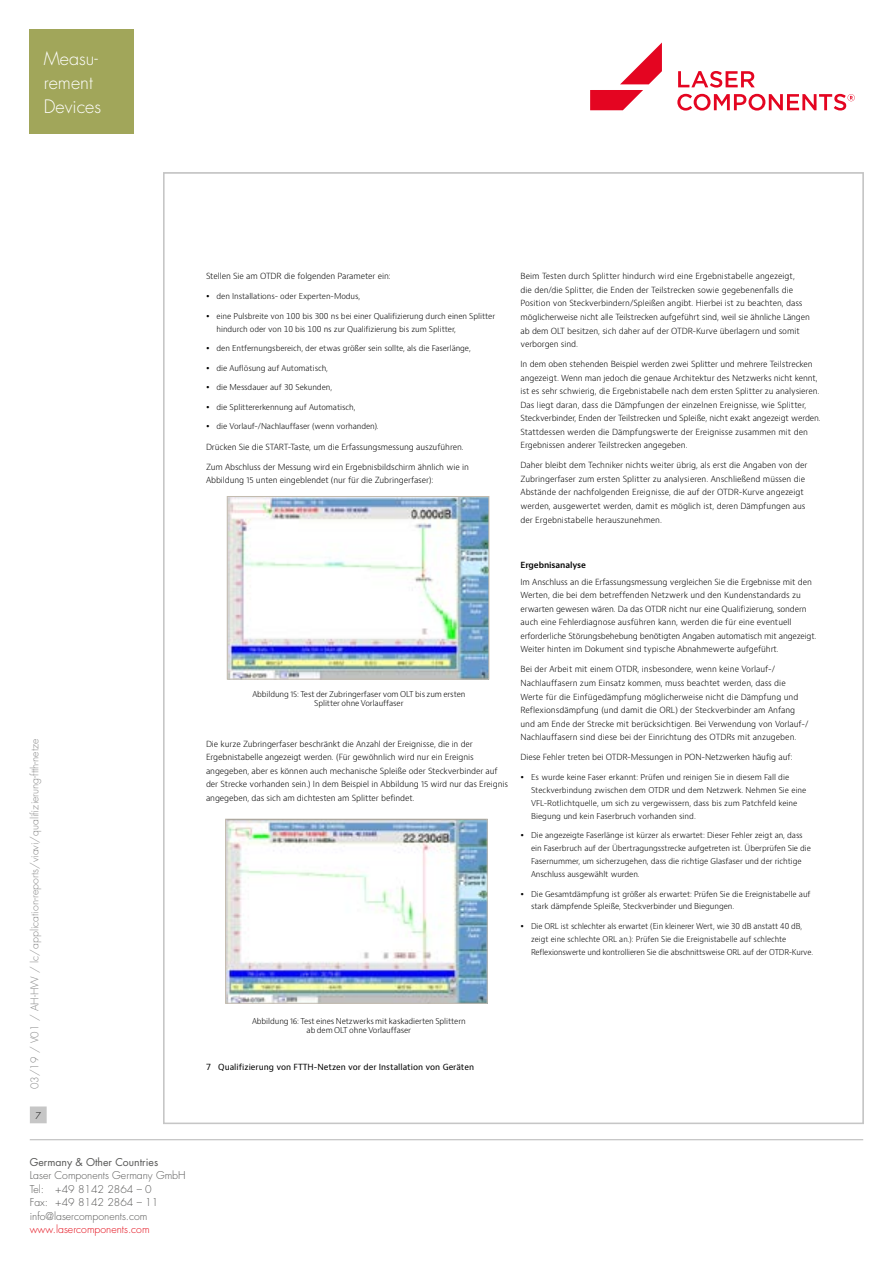
<style>
.page{position:relative;width:893px;height:1263px;background:#fff}
.page>*{position:absolute;margin:0;border:0;box-sizing:border-box;transform-origin:0 0}
.t1{font:300 18px/24px "Futura Std";color:#fff}
.t2{font:300 10.5px/13.5px "Futura Std";color:#575756}
.t3{font:300 10.5px "Futura Std";color:#878787}
.t4{font:300 10.5px "Futura Std";color:#e30613}
.t5{font:10.5px "Futura Std";color:#575756}
.t6{font:300 9px "Futura Std";color:#000}
.t7{font:300 8.25px/13.5px "Bernino Sans";letter-spacing:-.01em;color:#000}
.t8{font:8.25px "Bernino Sans";color:#000}
.t9{font:600 8.25px "Bernino Sans";letter-spacing:-.01em;color:#000}
.t10{font:300 7.8px/12.9px "Bernino Sans";letter-spacing:-.01em;color:#000}
</style>
<div class="page">
<hr style="left:30px;top:1139px;width:833px;height:1px;background:#c6c6c6">
<div style="left:31px;top:1107px;width:15px;height:16px;background:#c6c6c6"></div>
<div style="left:30px;top:1106px;width:17px;height:17px;border:1px solid #c6c6c6"></div>
<svg style="left:677px;top:71px;width:178px;height:40px"></svg>
<svg style="left:590px;top:43px;width:72px;height:67px"></svg>
<img style="left:229px;top:498px;width:258px;height:179px">
<div style="left:227px;top:496px;width:262px;height:183px;border:1px solid #c3bbaf"></div>
<img style="left:227px;top:821px;width:258px;height:180px">
<div style="left:225px;top:819px;width:262px;height:184px;border:1px solid #c3bbaf"></div>
<div style="left:30px;top:30px;width:104px;height:104px;background:#a1a65a"></div>
<h1 class="t1" style="left:44px;top:47px;width:59px">Measu&shy;rement<br>Devices</h1>
<p class="t3" style="left:28px;top:1089px;width:352px;rotate:-90deg">03/19 / V01 / AH-HW / lc/application-reports/viavi/qualifizierung-ftth-netze</p>
<p class="t6" style="left:35px;top:1110px;width:7px">7</p>
<p class="t5" style="left:30px;top:1155px;width:130px">Germany &amp; Other Countries</p>
<p class="t2" style="left:30px;top:1169px;width:157px">Laser Components Germany GmbH<br>Tel: +49 8142 2864 – 0<br>Fax: +49 8142 2864 – 11 info@lasercomponents.com</p>
<p class="t4" style="left:30px;top:1223px;width:121px">www.lasercomponents.com</p>
<p class="t7" style="left:206px;top:270px;width:186px">Stellen Sie am OTDR die folgenden Parameter ein:</p>
<p class="t10" style="left:217px;top:290px;width:145px">den Installations- oder Experten-Modus,</p>
<p class="t10" style="left:217px;top:309px;width:280px">eine Pulsbreite von 100 bis 300 ns bei einer Qualifizierung durch einen Splitter hindurch oder von 10 bis 100 ns zur Qualifizierung bis zum Splitter,</p>
<p class="t10" style="left:217px;top:342px;width:256px">den Entfernungsbereich, der etwas größer sein sollte, als die Faserlänge,</p>
<p class="t10" style="left:217px;top:362px;width:113px">die Auflösung auf Automatisch,</p>
<p class="t10" style="left:217px;top:381px;width:117px">die Messdauer auf 30 Sekunden,</p>
<p class="t10" style="left:217px;top:401px;width:140px">die Splittererkennung auf Automatisch,</p>
<p class="t10" style="left:217px;top:420px;width:164px">die Vorlauf-/Nachlauffaser (wenn vorhanden).</p>
<p class="t7" style="left:206px;top:440px;width:259px">Drücken Sie die START-Taste, um die Erfassungsmessung auszuführen.</p>
<p class="t7" style="left:206px;top:460px;width:264px">Zum Abschluss der Messung wird ein Ergebnisbildschirm ähnlich wie in<br>Abbildung 15 unten eingeblendet (nur für die Zubringerfaser):</p>
<p class="t10" style="left:252px;top:689px;width:215px;line-height:9.4px;text-align:center">Abbildung 15: Test der Zubringerfaser vom OLT bis zum ersten<br>Splitter ohne Vorlauffaser</p>
<p class="t7" style="left:206px;top:737px;width:304px">Die kurze Zubringerfaser beschränkt die Anzahl der Ereignisse, die in der Ergebnistabelle angezeigt werden. (Für gewöhnlich wird nur ein Ereignis angegeben, aber es können auch mechanische Spleiße oder Steckverbinder auf der Strecke vorhanden sein.) In dem Beispiel in Abbildung 15 wird nur das Ereignis angegeben, das sich am dichtesten am Splitter befindet.</p>
<p class="t7" style="left:520px;top:270px;width:291px">Beim Testen durch Splitter hindurch wird eine Ergebnistabelle angezeigt,<br>die den/die Splitter, die Enden der Teilstrecken sowie gegebenenfalls die Position von Steckverbindern/Spleißen angibt. Hierbei ist zu beachten, dass möglicherweise nicht alle Teilstrecken aufgeführt sind, weil sie ähnliche Längen ab dem OLT besitzen, sich daher auf der OTDR-Kurve überlagern und somit verborgen sind.</p>
<p class="t7" style="left:520px;top:358px;width:302px">In dem oben stehenden Beispiel werden zwei Splitter und mehrere Teilstrecken angezeigt. Wenn man jedoch die genaue Architektur des Netzwerks nicht kennt, ist es sehr schwierig, die Ergebnistabelle nach dem ersten Splitter zu analysieren.<br>Das liegt daran, dass die Dämpfungen der einzelnen Ereignisse, wie Splitter, Steckverbinder, Enden der Teilstrecken und Spleiße, nicht exakt angezeigt werden.<br>Stattdessen werden die Dämpfungswerte der Ereignisse zusammen mit den Ergebnissen anderer Teilstrecken angegeben.</p>
<p class="t7" style="left:520px;top:459px;width:288px">Daher bleibt dem Techniker nichts weiter übrig, als erst die Angaben von der Zubringerfaser zum ersten Splitter zu analysieren. Anschließend müssen die Abstände der nachfolgenden Ereignisse, die auf der OTDR-Kurve angezeigt werden, ausgewertet werden, damit es möglich ist, deren Dämpfungen aus der Ergebnistabelle herauszunehmen.</p>
<p class="t9" style="left:520px;top:559px;width:67px">Ergebnisanalyse</p>
<p class="t7" style="left:520px;top:575px;width:298px">Im Anschluss an die Erfassungsmessung vergleichen Sie die Ergebnisse mit den Werten, die bei dem betreffenden Netzwerk und den Kundenstandards zu erwarten gewesen wären. Da das OTDR nicht nur eine Qualifizierung, sondern auch eine Fehlerdiagnose ausführen kann, werden die für eine eventuell erforderliche Störungsbehebung benötigten Angaben automatisch mit angezeigt.<br>Weiter hinten im Dokument sind typische Abnahmewerte aufgeführt.</p>
<p class="t7" style="left:520px;top:663px;width:289px">Bei der Arbeit mit einem OTDR, insbesondere, wenn keine Vorlauf-/ Nachlauffasern zum Einsatz kommen, muss beachtet werden, dass die Werte für die Einfügedämpfung möglicherweise nicht die Dämpfung und Reflexionsdämpfung (und damit die ORL) der Steckverbinder am Anfang und am Ende der Strecke mit berücksichtigen. Bei Verwendung von Vorlauf-/ Nachlauffasern sind diese bei der Einrichtung des OTDRs mit anzugeben.</p>
<p class="t7" style="left:520px;top:751px;width:274px">Diese Fehler treten bei OTDR-Messungen in PON-Netzwerken häufig auf:</p>
<p class="t10" style="left:531px;top:771px;width:277px">Es wurde keine Faser erkannt: Prüfen und reinigen Sie in diesem Fall die Steckverbindung zwischen dem OTDR und dem Netzwerk. Nehmen Sie eine VFL-Rotlichtquelle, um sich zu vergewissern, dass bis zum Patchfeld keine Biegung und kein Faserbruch vorhanden sind.</p>
<p class="t10" style="left:531px;top:829px;width:281px">Die angezeigte Faserlänge ist kürzer als erwartet: Dieser Fehler zeigt an, dass ein Faserbruch auf der Übertragungsstrecke aufgetreten ist. Überprüfen Sie die Fasernummer, um sicherzugehen, dass die richtige Glasfaser und der richtige Anschluss ausgewählt wurden.</p>
<p class="t10" style="left:531px;top:887px;width:281px">Die Gesamtdämpfung ist größer als erwartet: Prüfen Sie die Ereignistabelle auf stark dämpfende Spleiße, Steckverbinder und Biegungen.</p>
<p class="t10" style="left:531px;top:920px;width:283px">Die ORL ist schlechter als erwartet (Ein kleinerer Wert, wie 30 dB anstatt 40 dB, zeigt eine schlechte ORL an.): Prüfen Sie die Ereignistabelle auf schlechte<br>Reflexionswerte und kontrollieren Sie die abschnittsweise ORL auf der OTDR-Kurve.</p>
<p class="t10" style="left:252px;top:1016px;width:215px;line-height:9.4px;text-align:center">Abbildung 16: Test eines Netzwerks mit kaskadierten Splittern ab dem OLT ohne Vorlauffaser</p>
<p class="t8" style="left:206px;top:1061px;width:270px">7 Qualifizierung von FTTH-Netzen vor der Installation von Geräten</p>
</div>
